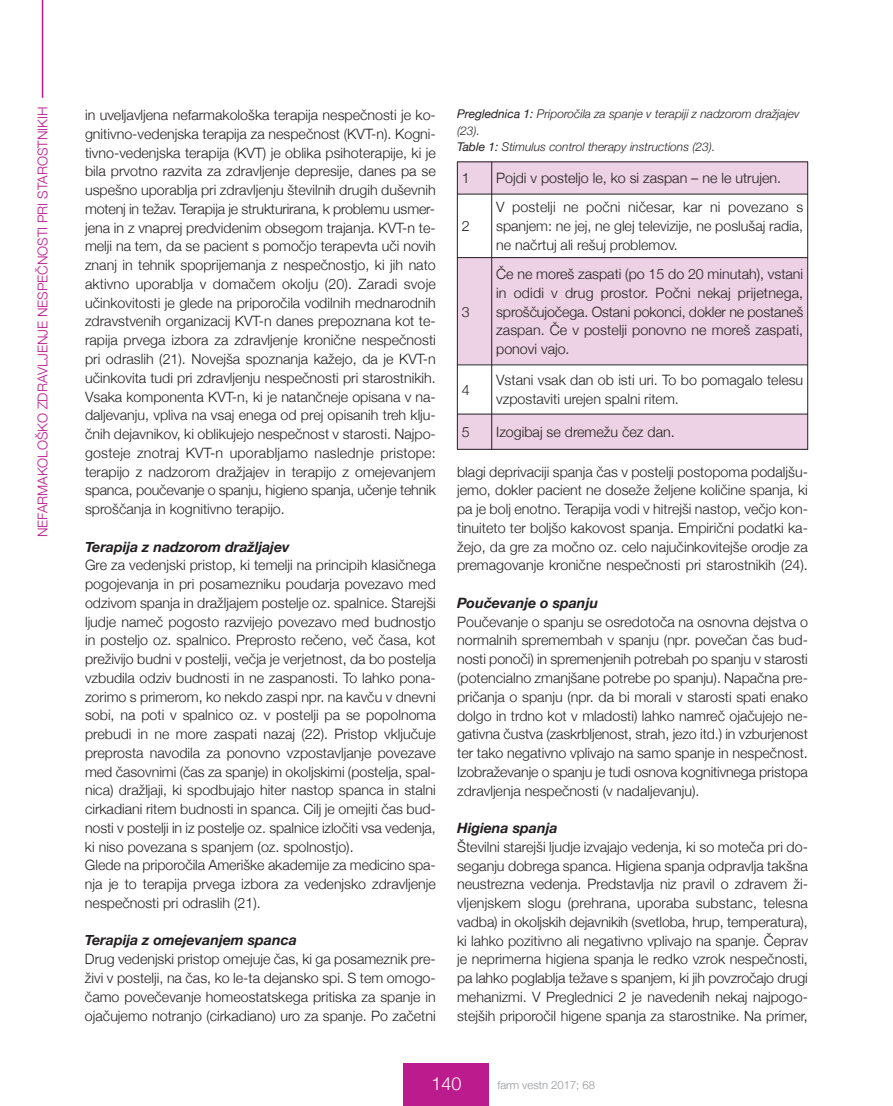
<style>
.page{position:relative;width:893px;height:1106px;background:#fff}
.page>*{position:absolute;margin:0;border:0;box-sizing:border-box;transform-origin:0 0}
.t1{font:300 18px "Helvetica Neue";color:#fff}
.t2{font:300 14.25px/18.8px "Helvetica Neue";color:#231f20;text-align:justify}
.t3{font:italic 700 14.25px "Helvetica Neue";color:#231f20}
.t4{font:300 13.5px "Helvetica Neue";color:#bc1b8d}
.t5{font:italic 300 12px/16.8px "Helvetica Neue";color:#231f20}
.t6{font:300 11.25px "Helvetica Neue";color:#939598}
.s1{font-weight:400}
</style>
<div class="page">
<div style="left:404px;top:1063px;width:85px;height:43px;background:#bc1b8d"></div>
<hr style="left:42px;top:0;width:1px;height:98px;background:#bc1b8d">
<div style="left:457px;top:162px;width:35px;height:32px;background:#edd1e4"></div>
<div style="left:492px;top:162px;width:316px;height:32px;background:#edd1e4"></div>
<div style="left:457px;top:258px;width:35px;height:107px;background:#edd1e4"></div>
<div style="left:492px;top:258px;width:316px;height:107px;background:#edd1e4"></div>
<div style="left:457px;top:414px;width:35px;height:35px;background:#edd1e4"></div>
<div style="left:492px;top:414px;width:316px;height:35px;background:#edd1e4"></div>
<hr style="left:457px;top:162px;width:1px;height:287px;background:#231f20">
<hr style="left:491px;top:162px;width:1px;height:287px;background:#231f20">
<hr style="left:807px;top:162px;width:1px;height:287px;background:#231f20">
<hr style="left:457px;top:162px;width:351px;height:1px;background:#231f20">
<hr style="left:457px;top:194px;width:351px;height:1px;background:#231f20">
<hr style="left:457px;top:257px;width:351px;height:1px;background:#231f20">
<hr style="left:457px;top:364px;width:351px;height:1px;background:#231f20">
<hr style="left:457px;top:414px;width:351px;height:1px;background:#231f20">
<hr style="left:457px;top:449px;width:351px;height:1px;background:#231f20">
<p class="t4" style="left:35px;top:537px;width:432px;rotate:-90deg">NEFARMAKOLOšKO ZDRAVLJENJE NESPEČNOSTI PRI STAROSTNIKIH</p>
<p class="t2" style="left:85px;top:105px;width:352px">in uveljavljena nefarmakološka terapija nespečnosti je ko&shy;gnitivno-vedenjska terapija za nespečnost (KVT-n). Kogni&shy;tivno-vedenjska terapija (KVT) je oblika psihoterapije, ki je bila prvotno razvita za zdravljenje depresije, danes pa se uspešno uporablja pri zdravljenju številnih drugih duševnih motenj in težav. Terapija je strukturirana, k problemu usmer&shy;jena in z vnaprej predvidenim obsegom trajanja. KVT-n te&shy;melji na tem, da se pacient s pomočjo terapevta uči novih znanj in tehnik spoprijemanja z nespečnostjo, ki jih nato aktivno uporablja v domačem okolju (20). Zaradi svoje učinkovitosti je glede na priporočila vodilnih mednarodnih zdravstvenih organizacij KVT-n danes prepoznana kot te&shy;rapija prvega izbora za zdravljenje kronične nespečnosti pri odraslih (21). Novejša spoznanja kažejo, da je KVT-n učinkovita tudi pri zdravljenju nespečnosti pri starostnikih.<br>Vsaka komponenta KVT-n, ki je natančneje opisana v na&shy;daljevanju, vpliva na vsaj enega od prej opisanih treh klju&shy;čnih dejavnikov, ki oblikujejo nespečnost v starosti. Najpo&shy;gosteje znotraj KVT-n uporabljamo naslednje pristope: terapijo z nadzorom dražjajev in terapijo z omejevanjem spanca, poučevanje o spanju, higieno spanja, učenje tehnik sproščanja in kognitivno terapijo.</p>
<p class="t3" style="left:85px;top:537px;width:206px">Terapija z nadzorom dražljajev</p>
<p class="t2" style="left:85px;top:555px;width:352px;text-align:left">Gre za vedenjski pristop, ki temelji na principih klasičnega pogojevanja in pri posamezniku poudarja povezavo med odzivom spanja in dražljajem postelje oz. spalnice. Starejši ljudje nameč pogosto razvijejo povezavo med budnostjo in posteljo oz. spalnico. Preprosto rečeno, več časa, kot preživijo budni v postelji, večja je verjetnost, da bo postelja vzbudila odziv budnosti in ne zaspanosti. To lahko pona&shy;zorimo s primerom, ko nekdo zaspi npr. na kavču v dnevni sobi, na poti v spalnico oz. v postelji pa se popolnoma prebudi in ne more zaspati nazaj (22). Pristop vključuje preprosta navodila za ponovno vzpostavljanje povezave med časovnimi (čas za spanje) in okoljskimi (postelja, spal&shy;nica) dražljaji, ki spodbujajo hiter nastop spanca in stalni cirkadiani ritem budnosti in spanca. Cilj je omejiti čas bud&shy;nosti v postelji in iz postelje oz. spalnice izločiti vsa vedenja, ki niso povezana s spanjem (oz. spolnostjo).<br>Glede na priporočila Ameriške akademije za medicino spa&shy;nja je to terapija prvega izbora za vedenjsko zdravljenje nespečnosti pri odraslih (21).</p>
<p class="t3" style="left:85px;top:931px;width:213px">Terapija z omejevanjem spanca</p>
<p class="t2" style="left:85px;top:949px;width:352px">Drug vedenjski pristop omejuje čas, ki ga posameznik pre&shy;živi v postelji, na čas, ko le-ta dejansko spi. S tem omogo&shy;čamo povečevanje homeostatskega pritiska za spanje in ojačujemo notranjo (cirkadiano) uro za spanje. Po začetni</p>
<p class="t5" style="left:457px;top:105px;width:344px"><span class="s1">Preglednica 1:</span> Priporočila za spanje v terapiji z nadzorom dražjajev (23).<br><span class="s1">Table 1:</span> Stimulus control therapy instructions (23).</p>
<p class="t2" style="left:462px;top:169px;width:9px">1</p>
<p class="t2" style="left:496px;top:169px;width:286px">Pojdi v posteljo le, ko si zaspan – ne le utrujen.</p>
<p class="t2" style="left:462px;top:216px;width:9px">2</p>
<p class="t2" style="left:496px;top:198px;width:309px">V postelji ne počni ničesar, kar ni povezano s spanjem: ne jej, ne glej televizije, ne poslušaj radia, ne načrtuj ali rešuj problemov.</p>
<p class="t2" style="left:462px;top:302px;width:9px">3</p>
<p class="t2" style="left:496px;top:264px;width:309px">Če ne moreš zaspati (po 15 do 20 minutah), vstani in odidi v drug prostor. Počni nekaj prijetnega, sproščujočega. Ostani pokonci, dokler ne postaneš zaspan. Če v postelji ponovno ne moreš zaspati, ponovi vajo.</p>
<p class="t2" style="left:462px;top:380px;width:9px">4</p>
<p class="t2" style="left:496px;top:371px;width:309px">Vstani vsak dan ob isti uri. To bo pomagalo telesu vzpostaviti urejen spalni ritem.</p>
<p class="t2" style="left:462px;top:422px;width:9px">5</p>
<p class="t2" style="left:496px;top:422px;width:180px">Izogibaj se dremežu čez dan.</p>
<p class="t2" style="left:457px;top:462px;width:352px">blagi deprivaciji spanja čas v postelji postopoma podaljšu&shy;jemo, dokler pacient ne doseže željene količine spanja, ki pa je bolj enotno. Terapija vodi v hitrejši nastop, večjo kon&shy;tinuiteto ter boljšo kakovost spanja. Empirični podatki ka&shy;žejo, da gre za močno oz. celo najučinkovitejše orodje za premagovanje kronične nespečnosti pri starostnikih (24).</p>
<p class="t3" style="left:457px;top:594px;width:142px">Poučevanje o spanju</p>
<p class="t2" style="left:457px;top:612px;width:352px">Poučevanje o spanju se osredotoča na osnovna dejstva o normalnih spremembah v spanju (npr. povečan čas bud&shy;nosti ponoči) in spremenjenih potrebah po spanju v starosti (potencialno zmanjšane potrebe po spanju). Napačna pre&shy;pričanja o spanju (npr. da bi morali v starosti spati enako dolgo in trdno kot v mladosti) lahko namreč ojačujejo ne&shy;gativna čustva (zaskrbljenost, strah, jezo itd.) in vzburjenost ter tako negativno vplivajo na samo spanje in nespečnost.<br>Izobraževanje o spanju je tudi osnova kognitivnega pristopa zdravljenja nespečnosti (v nadaljevanju).</p>
<p class="t3" style="left:457px;top:819px;width:102px">Higiena spanja</p>
<p class="t2" style="left:457px;top:837px;width:352px">številni starejši ljudje izvajajo vedenja, ki so moteča pri do&shy;seganju dobrega spanca. Higiena spanja odpravlja takšna neustrezna vedenja. Predstavlja niz pravil o zdravem ži&shy;vljenjskem slogu (prehrana, uporaba substanc, telesna vadba) in okoljskih dejavnikih (svetloba, hrup, temperatura), ki lahko pozitivno ali negativno vplivajo na spanje. Čeprav je neprimerna higiena spanja le redko vzrok nespečnosti, pa lahko poglablja težave s spanjem, ki jih povzročajo drugi mehanizmi. V Preglednici 2 je navedenih nekaj najpogo&shy;stejših priporočil higene spanja za starostnike. Na primer,</p>
<p class="t1" style="left:431px;top:1072px;width:32px">140</p>
<p class="t6" style="left:497px;top:1078px;width:99px">farm vestn 2017; 68</p>
</div>
